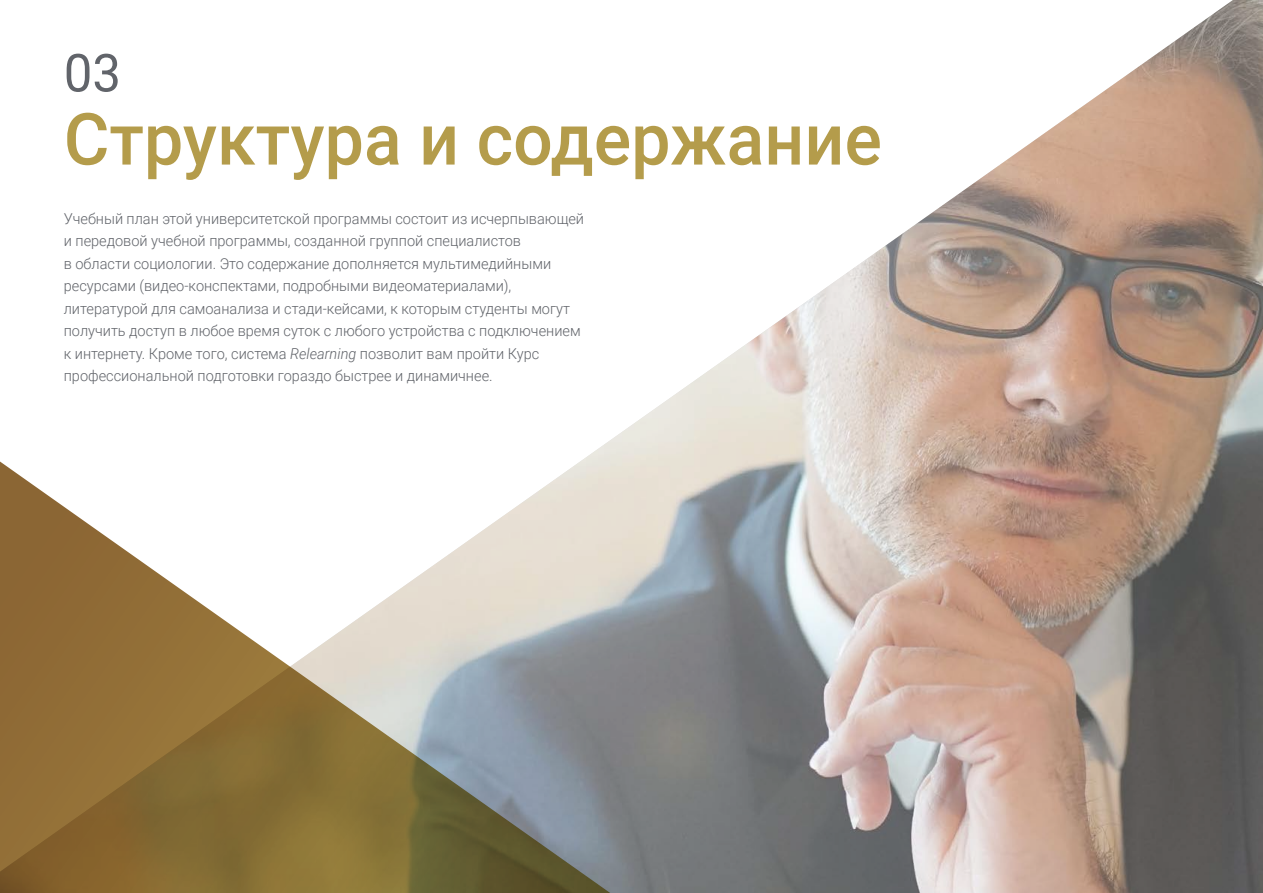
<style>
.page{position:relative;width:1263px;height:893px;background:#fff}
.page>*{position:absolute;margin:0;border:0;box-sizing:border-box;transform-origin:0 0}
.t1{font:500 72px "Roboto";color:#b49c4b}
.t2{font:52.5px "Roboto";color:#61646a}
.t3{font:300 15px/22.5px "Roboto";color:#61646a}
.s1{font-style:italic}
</style>
<div class="page">
<img style="left:602px;top:0;width:661px;height:893px">
<svg style="left:0;top:446px;width:640px;height:447px"></svg>
<h2 class="t2" style="left:64px;top:36px;width:59px">03</h2>
<h1 class="t1" style="left:64px;top:89px;width:820px">Структура и содержание</h1>
<p class="t3" style="left:64px;top:207px;width:522px">Учебный план этой университетской программы состоит из исчерпывающей и передовой учебной программы, созданной группой специалистов<br>в области социологии. Это содержание дополняется мультимедийными ресурсами (видео-конспектами, подробными видеоматериалами), литературой для самоанализа и стади-кейсами, к которым студенты могут получить доступ в любое время суток с любого устройства с подключением к интернету. Кроме того, система <span class="s1">Relearning</span> позволит вам пройти Курс профессиональной подготовки гораздо быстрее и динамичнее.</p>
</div>
